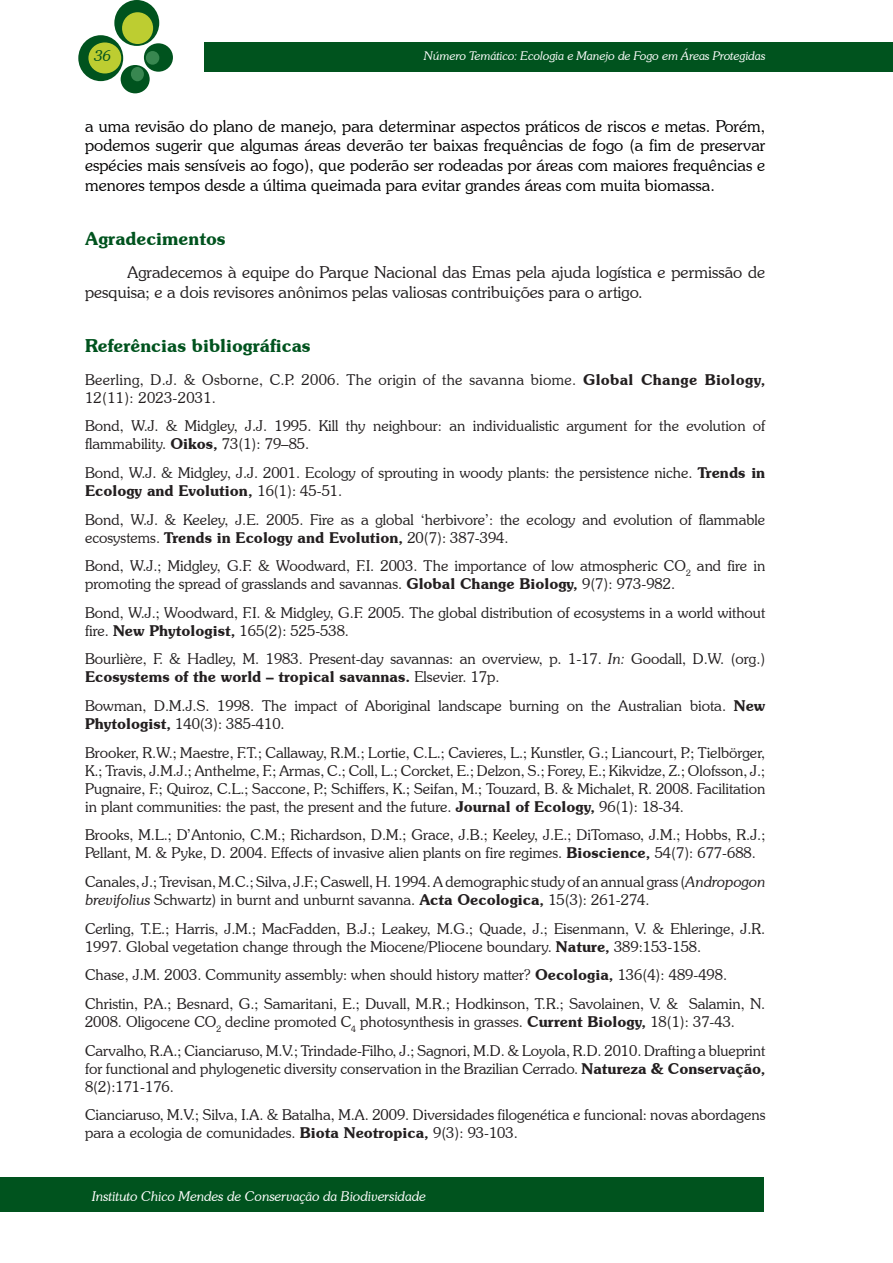
<style>
.page{position:relative;width:893px;height:1263px;background:#fff}
.page>*{position:absolute;margin:0;border:0;box-sizing:border-box;transform-origin:0 0}
.t1{font:600 18px "Souvenir IT Cby BT";color:#00531e}
.t2{font:300 16.5px/19.8px "Souvenir IT Cby BT";color:#020001;text-align:justify}
.t3{font:300 16.5px/19.8px "Souvenir IT Cby BT";color:#231f20}
.t4{font:300 15px/18px "Souvenir IT Cby BT";color:#231f20}
.t5{font:300 15px/18px "Souvenir IT Cby BT";letter-spacing:.02em;color:#231f20}
.t6{font:italic 300 15px "Souvenir IT Cby BT";color:#00531e}
.t7{font:italic 300 13.5px "Souvenir IT Cby BT";color:#fff}
.t8{font:italic 300 12px "Souvenir IT Cby BT";color:#fff}
.s1{font-weight:600}
.s2{font-style:italic}
</style>
<div class="page">
<div style="left:204px;top:43px;width:689px;height:29px;background:#00531e"></div>
<div style="left:114px;top:0;width:45px;height:46px;background:#00531e;border-radius:50%"></div>
<div style="left:78px;top:35px;width:45px;height:46px;background:#00531e;border-radius:50%"></div>
<div style="left:144px;top:43px;width:29px;height:29px;background:#00531e;border-radius:50%"></div>
<div style="left:121px;top:65px;width:29px;height:28px;background:#00531e;border-radius:50%"></div>
<div style="left:122px;top:12px;width:31px;height:32px;background:#bdcd31;border-radius:50%"></div>
<div style="left:88px;top:42px;width:33px;height:31px;background:#bdcd31;border-radius:50%"></div>
<div style="left:146px;top:51px;width:13px;height:14px;background:#388750;border-radius:50%"></div>
<div style="left:131px;top:67px;width:13px;height:14px;background:#388750;border-radius:50%"></div>
<div style="left:0;top:1178px;width:764px;height:34px;background:#00531e"></div>
<p class="t6" style="left:95px;top:46px;width:18px">36</p>
<p class="t8" style="left:424px;top:49px;width:343px">Número Temático: Ecologia e Manejo de Fogo em Áreas Protegidas</p>
<p class="t2" style="left:85px;top:116px;width:682px">a uma revisão do plano de manejo, para determinar aspectos práticos de riscos e metas. Porém, podemos sugerir que algumas áreas deverão ter baixas frequências de fogo (a fim de preservar espécies mais sensíveis ao fogo), que poderão ser rodeadas por áreas com maiores frequências e menores tempos desde a última queimada para evitar grandes áreas com muita biomassa.</p>
<p class="t1" style="left:85px;top:227px;width:142px">Agradecimentos</p>
<p class="t3" style="left:85px;top:262px;width:682px;text-indent:43px">Agradecemos à equipe do Parque Nacional das Emas pela ajuda logística e permissão de pesquisa; e a dois revisores anônimos pelas valiosas contribuições para o artigo.</p>
<p class="t1" style="left:85px;top:334px;width:227px">Referências bibliográficas</p>
<p class="t5" style="left:85px;top:370px;width:682px">Beerling, D.J. &amp; Osborne, C.P. 2006. The origin of the savanna biome. <span class="s1">Global Change Biology,<br></span>12(11): 2023-2031.</p>
<p class="t4" style="left:85px;top:417px;width:682px">Bond, W.J. &amp; Midgley, J.J. 1995. Kill thy neighbour: an individualistic argument for the evolution of flammability. <span class="s1">Oikos,</span> 73(1): 79–85.</p>
<p class="t4" style="left:85px;top:463px;width:682px">Bond, W.J. &amp; Midgley, J.J. 2001. Ecology of sprouting in woody plants: the persistence niche. <span class="s1">Trends in<br>Ecology and Evolution,</span> 16(1): 45-51.</p>
<p class="t4" style="left:85px;top:510px;width:682px">Bond, W.J. &amp; Keeley, J.E. 2005. Fire as a global ‘herbivore’: the ecology and evolution of flammable ecosystems. <span class="s1">Trends in Ecology and Evolution,</span> 20(7): 387-394.</p>
<p class="t4" style="left:85px;top:557px;width:682px">Bond, W.J.; Midgley, G.F. &amp; Woodward, F.I. 2003. The importance of low atmospheric CO<sub>2</sub> and fire in promoting the spread of grasslands and savannas. <span class="s1">Global Change Biology,</span> 9(7): 973-982.</p>
<p class="t4" style="left:85px;top:603px;width:682px">Bond, W.J.; Woodward, F.I. &amp; Midgley, G.F. 2005. The global distribution of ecosystems in a world without fire. <span class="s1">New Phytologist,</span> 165(2): 525-538.</p>
<p class="t4" style="left:85px;top:650px;width:682px">Bourlière, F. &amp; Hadley, M. 1983. Present-day savannas: an overview, p. 1-17. <span class="s2">In:</span> Goodall, D.W. (org.)<br><span class="s1">Ecosystems of the world – tropical savannas.</span> Elsevier. 17p.</p>
<p class="t4" style="left:85px;top:696px;width:682px">Bowman, D.M.J.S. 1998. The impact of Aboriginal landscape burning on the Australian biota. <span class="s1">New<br>Phytologist,</span> 140(3): 385-410.</p>
<p class="t4" style="left:85px;top:743px;width:682px;text-align:justify">Brooker, R.W.; Maestre, F.T.; Callaway, R.M.; Lortie, C.L.; Cavieres, L.; Kunstler, G.; Liancourt, P.; Tielbörger, K.; Travis, J.M.J.; Anthelme, F.; Armas, C.; Coll, L.; Corcket, E.; Delzon, S.; Forey, E.; Kikvidze, Z.; Olofsson, J.; Pugnaire, F.; Quiroz, C.L.; Saccone, P.; Schiffers, K.; Seifan, M.; Touzard, B. &amp; Michalet, R. 2008. Facilitation in plant communities: the past, the present and the future. <span class="s1">Journal of Ecology,</span> 96(1): 18-34.</p>
<p class="t4" style="left:85px;top:826px;width:682px">Brooks, M.L.; D’Antonio, C.M.; Richardson, D.M.; Grace, J.B.; Keeley, J.E.; DiTomaso, J.M.; Hobbs, R.J.;<br>Pellant, M. &amp; Pyke, D. 2004. Effects of invasive alien plants on fire regimes. <span class="s1">Bioscience,</span> 54(7): 677-688.</p>
<p class="t4" style="left:85px;top:872px;width:682px">Canales, J.; Trevisan, M.C.; Silva, J.F.; Caswell, H. 1994. A demographic study of an annual grass (<span class="s2">Andropogon brevifolius</span> Schwartz) in burnt and unburnt savanna. <span class="s1">Acta Oecologica,</span> 15(3): 261-274.</p>
<p class="t4" style="left:85px;top:919px;width:682px">Cerling, T.E.; Harris, J.M.; MacFadden, B.J.; Leakey, M.G.; Quade, J.; Eisenmann, V. &amp; Ehleringe, J.R.<br>1997. Global vegetation change through the Miocene/Pliocene boundary. <span class="s1">Nature,</span> 389:153-158.</p>
<p class="t4" style="left:85px;top:960px;width:682px;line-height:28.7px">Chase, J.M. 2003. Community assembly: when should history matter? <span class="s1">Oecologia,</span> 136(4): 489-498.<br>Christin, P.A.; Besnard, G.; Samaritani, E.; Duvall, M.R.; Hodkinson, T.R.; Savolainen, V. &amp; Salamin, N.</p>
<p class="t4" style="left:85px;top:1007px;width:682px;line-height:28.7px">2008. Oligocene CO<sub>2</sub> decline promoted C<sub>4</sub> photosynthesis in grasses. <span class="s1">Current Biology,</span> 18(1): 37-43.<br>Carvalho, R.A.; Cianciaruso, M.V.; Trindade-Filho, J.; Sagnori, M.D. &amp; Loyola, R.D. 2010. Drafting a blueprint</p>
<p class="t4" style="left:85px;top:1059px;width:682px">for functional and phylogenetic diversity conservation in the Brazilian Cerrado. <span class="s1">Natureza &amp; Conservação,<br></span>8(2):171-176.</p>
<p class="t4" style="left:85px;top:1106px;width:682px">Cianciaruso, M.V.; Silva, I.A. &amp; Batalha, M.A. 2009. Diversidades filogenética e funcional: novas abordagens para a ecologia de comunidades. <span class="s1">Biota Neotropica,</span> 9(3): 93-103.</p>
<p class="t7" style="left:92px;top:1188px;width:335px">Instituto Chico Mendes de Conservação da Biodiversidade</p>
</div>
